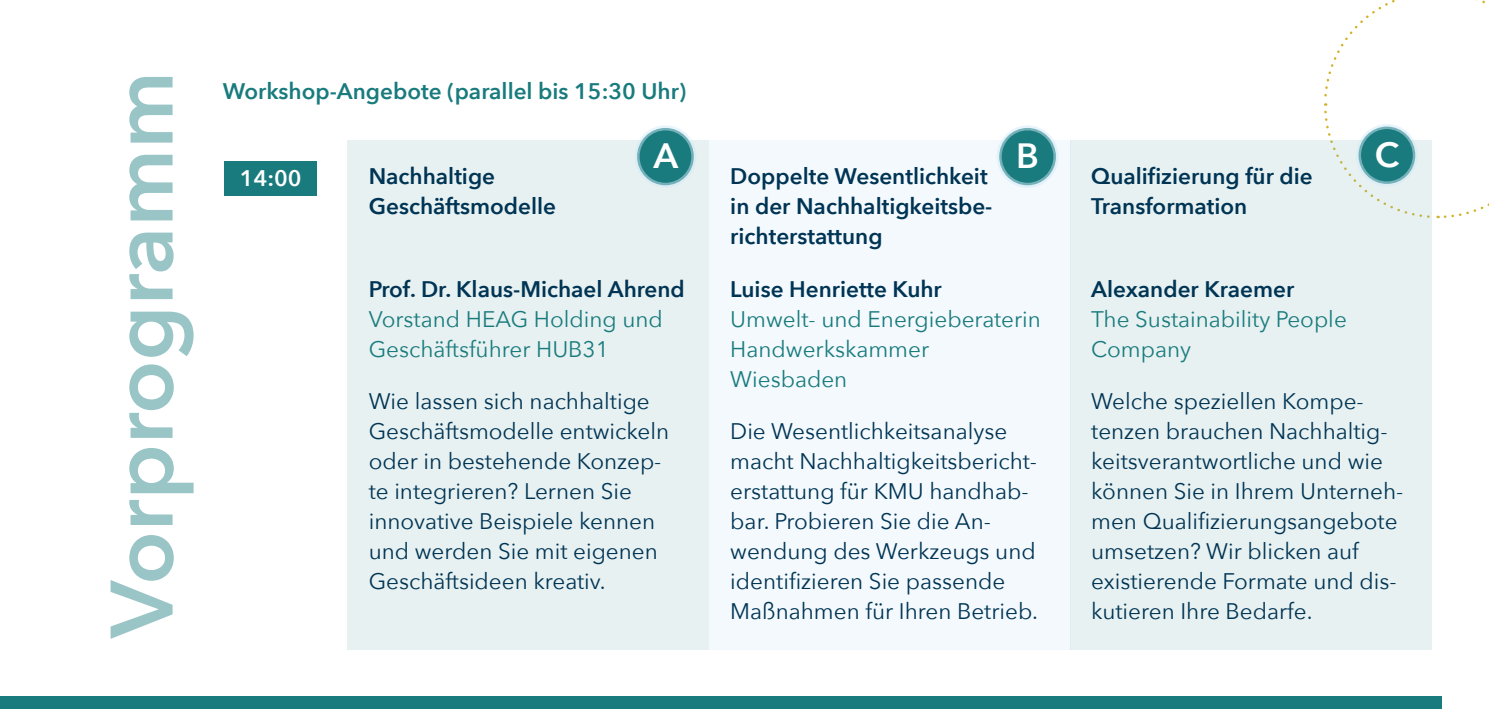
<style>
.page{position:relative;width:1489px;height:709px;background:#fff}
.page>*{position:absolute;margin:0;border:0;box-sizing:border-box;transform-origin:0 0}
.Text{font:600 87.5px "Avenir Next";color:#99c5c6}
.Text-2{font:600 35.25px "Avenir Next";color:#fff}
.Text-3{font:600 35px "Avenir Next";color:#fff}
.Text-4{font:22.5px/30px "Avenir Next";color:#003454}
.Text-5{font:22.5px/30px "Avenir Next";color:#197b7d}
.Text-6{font:600 22.5px/30px "Avenir Next";color:#003454}
.Text-7{font:600 22.5px "Avenir Next";color:#197b7d}
.Text-8{font:600 22.5px "Avenir Next";color:#fff}
.s1{font-weight:600;color:#003454}
</style>
<div class="page">
<div style="left:0;top:696px;width:1441px;height:13px;background:#197b7d"></div>
<svg style="left:1324px;top:0;width:165px;height:219px"></svg>
<div style="left:224px;top:162px;width:93px;height:34px;background:#197b7d"></div>
<div style="left:347px;top:140px;width:362px;height:510px;background:#e7f1f1"></div>
<div style="left:709px;top:140px;width:361px;height:510px;background:#f3f9fd"></div>
<div style="left:1069px;top:140px;width:362px;height:510px;background:#e7f1f1"></div>
<div style="left:637px;top:128px;width:56px;height:57px;background:#197b7d;border-radius:50%"></div>
<div style="left:634px;top:125px;width:62px;height:63px;border:5px solid #d2e9f8;border-radius:50%"></div>
<div style="left:999px;top:128px;width:56px;height:57px;background:#197b7d;border-radius:50%"></div>
<div style="left:996px;top:125px;width:62px;height:63px;border:5px solid #d2e9f8;border-radius:50%"></div>
<div style="left:1358px;top:127px;width:57px;height:57px;background:#197b7d;border-radius:50%"></div>
<div style="left:1355px;top:124px;width:62px;height:62px;border:5px solid #d2e9f8;border-radius:50%"></div>
<p class="Text" style="left:67px;top:638px;width:568px;rotate:-90deg">Vorprogramm</p>
<p class="Text-7" style="left:223px;top:72px;width:465px">Workshop-Angebote (parallel bis 15:30 Uhr)</p>
<p class="Text-2" style="left:653px;top:125px;width:26px">A</p>
<p class="Text-3" style="left:1016px;top:126px;width:24px">B</p>
<p class="Text-3" style="left:1374px;top:125px;width:26px">C</p>
<p class="Text-6" style="left:1091px;top:161px;width:223px">Qualifizierung für die<br>Transformation</p>
<p class="Text-8" style="left:240px;top:159px;width:63px">14:00</p>
<p class="Text-6" style="left:369px;top:161px;width:189px">Nachhaltige<br>Geschäftsmodelle</p>
<p class="Text-6" style="left:730px;top:161px;width:264px">Doppelte Wesentlichkeit in der Nachhaltigkeitsbe&shy;richterstattung</p>
<p class="Text-5" style="left:730px;top:273px;width:312px"><span class="s1">Luise Henriette Kuhr<br></span>Umwelt- und Energieberaterin<br>Handwerkskammer<br>Wiesbaden</p>
<p class="Text-4" style="left:730px;top:415px;width:309px">Die Wesentlichkeitsanalyse macht Nachhaltigkeitsbericht&shy;erstattung für KMU handhab&shy;bar. Probieren Sie die An&shy;wendung des Werkzeugs und identifizieren Sie passende<br>Maßnahmen für Ihren Betrieb.</p>
<p class="Text-5" style="left:369px;top:273px;width:318px"><span class="s1">Prof. Dr. Klaus-Michael Ahrend<br></span>Vorstand HEAG Holding und<br>Geschäftsführer HUB31</p>
<p class="Text-4" style="left:369px;top:385px;width:302px">Wie lassen sich nachhaltige<br>Geschäftsmodelle entwickeln oder in bestehende Konzep&shy;te integrieren? Lernen Sie innovative Beispiele kennen und werden Sie mit eigenen<br>Geschäftsideen kreativ.</p>
<p class="Text-5" style="left:1091px;top:273px;width:257px"><span class="s1">Alexander Kraemer<br></span>The Sustainability People<br>Company</p>
<p class="Text-4" style="left:1091px;top:385px;width:314px">Welche speziellen Kompe&shy;tenzen brauchen Nachhaltig&shy;keitsverantwortliche und wie können Sie in Ihrem Unterneh&shy;men Qualifizierungsangebote umsetzen? Wir blicken auf existierende Formate und dis&shy;kutieren Ihre Bedarfe.</p>
</div>
